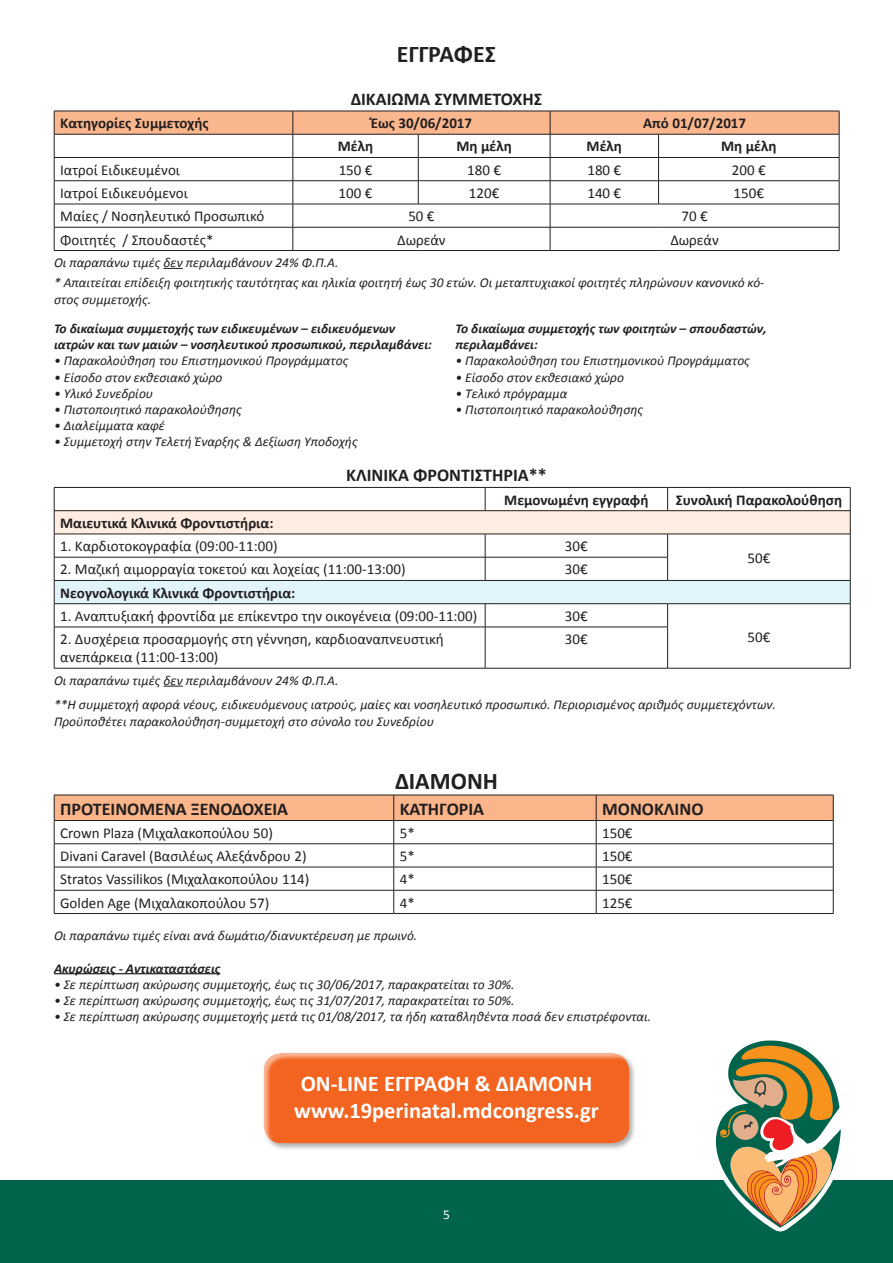
<style>
.page{position:relative;width:893px;height:1263px;background:#fff}
.page>*{position:absolute;margin:0;border:0;box-sizing:border-box;transform-origin:0 0}
.t1{font:700 24px "Calibri";color:#231f20}
.t2{font:700 22.5px/27px "Calibri";color:#fff}
.t3{font:700 18px "Calibri";color:#231f20}
.t4{font:15px "Calibri";color:#231f20}
.t5{font:700 15px "Calibri";color:#231f20}
.t6{font:italic 13.5px/20.4px "Calibri";color:#231f20}
.t7{font:italic 700 13.5px/16.2px "Calibri";color:#231f20}
.t8{font:13.5px "Calibri";color:#fff}
</style>
<div class="page">
<div style="left:0;top:1181px;width:893px;height:82px;background:#00644d"></div>
<svg style="left:701px;top:1040px;width:149px;height:192px"></svg>
<svg style="left:163px;top:268px;width:20px;height:1px"></svg>
<svg style="left:54px;top:111px;width:786px;height:139px"></svg>
<hr style="left:54px;top:250px;width:239px;height:1px;background:#231f20">
<hr style="left:293px;top:250px;width:125px;height:1px;background:#231f20">
<hr style="left:418px;top:250px;width:132px;height:1px;background:#231f20">
<hr style="left:550px;top:250px;width:108px;height:1px;background:#231f20">
<hr style="left:658px;top:250px;width:181px;height:1px;background:#231f20">
<div style="left:262px;top:1051px;width:375px;height:100px;background:#231f20;opacity:.36"></div>
<div style="left:261px;top:1050px;width:369px;height:95px;background:#fff;opacity:.53"></div>
<hr style="left:54px;top:973px;width:166px;height:1px;background:#231f20">
<svg style="left:54px;top:795px;width:780px;height:118px"></svg>
<hr style="left:54px;top:913px;width:340px;height:1px;background:#231f20">
<hr style="left:394px;top:913px;width:202px;height:1px;background:#231f20">
<hr style="left:596px;top:913px;width:237px;height:1px;background:#231f20">
<svg style="left:163px;top:686px;width:20px;height:1px"></svg>
<div style="left:54px;top:511px;width:796px;height:23px;background:#feede0"></div>
<div style="left:54px;top:580px;width:796px;height:24px;background:#e1f4fc"></div>
<hr style="left:54px;top:487px;width:431px;height:1px;background:#231f20">
<hr style="left:485px;top:487px;width:183px;height:1px;background:#231f20">
<svg style="left:485px;top:488px;width:1px;height:22px"></svg>
<hr style="left:668px;top:487px;width:182px;height:1px;background:#231f20">
<svg style="left:667px;top:488px;width:1px;height:22px"></svg>
<hr style="left:54px;top:510px;width:431px;height:1px;background:#231f20">
<hr style="left:485px;top:510px;width:183px;height:1px;background:#231f20">
<hr style="left:668px;top:510px;width:182px;height:1px;background:#231f20">
<hr style="left:54px;top:534px;width:431px;height:1px;background:#231f20">
<hr style="left:485px;top:534px;width:183px;height:1px;background:#231f20">
<hr style="left:668px;top:534px;width:182px;height:1px;background:#231f20">
<hr style="left:54px;top:557px;width:431px;height:1px;background:#231f20">
<hr style="left:485px;top:557px;width:183px;height:1px;background:#231f20">
<svg style="left:485px;top:534px;width:1px;height:46px"></svg>
<svg style="left:667px;top:534px;width:1px;height:46px"></svg>
<hr style="left:54px;top:580px;width:431px;height:1px;background:#231f20">
<hr style="left:485px;top:580px;width:183px;height:1px;background:#231f20">
<hr style="left:668px;top:580px;width:182px;height:1px;background:#231f20">
<hr style="left:54px;top:603px;width:431px;height:1px;background:#231f20">
<svg style="left:54px;top:488px;width:1px;height:139px"></svg>
<hr style="left:485px;top:603px;width:183px;height:1px;background:#231f20">
<svg style="left:485px;top:604px;width:1px;height:23px"></svg>
<hr style="left:668px;top:603px;width:182px;height:1px;background:#231f20">
<svg style="left:667px;top:604px;width:1px;height:23px"></svg>
<svg style="left:850px;top:488px;width:1px;height:139px"></svg>
<hr style="left:54px;top:627px;width:431px;height:1px;background:#231f20">
<hr style="left:54px;top:627px;width:1px;height:41px;background:#231f20">
<hr style="left:485px;top:627px;width:183px;height:1px;background:#231f20">
<hr style="left:485px;top:627px;width:1px;height:41px;background:#231f20">
<hr style="left:667px;top:627px;width:1px;height:41px;background:#231f20">
<hr style="left:850px;top:627px;width:1px;height:41px;background:#231f20">
<hr style="left:54px;top:668px;width:431px;height:1px;background:#231f20">
<hr style="left:485px;top:668px;width:183px;height:1px;background:#231f20">
<hr style="left:668px;top:668px;width:182px;height:1px;background:#231f20">
<h1 class="t1" style="left:397px;top:38px;width:101px">ΕΓΓΡΑΦΕΣ</h1>
<h3 class="t3" style="left:351px;top:87px;width:193px">ΔΙΚΑΙΩΜΑ ΣΥΜΜΕΤΟΧΗΣ</h3>
<p class="t5" style="left:60px;top:114px;width:150px">Κατηγορίες Συμμετοχής</p>
<p class="t5" style="left:371px;top:114px;width:103px">Έως 30/06/2017</p>
<p class="t5" style="left:643px;top:114px;width:104px">Από 01/07/2017</p>
<p class="t5" style="left:338px;top:137px;width:37px">Μέλη</p>
<p class="t5" style="left:456px;top:137px;width:57px">Μη μέλη</p>
<p class="t5" style="left:587px;top:137px;width:37px">Μέλη</p>
<p class="t5" style="left:721px;top:137px;width:57px">Μη μέλη</p>
<p class="t4" style="left:60px;top:160px;width:121px">Ιατροί Ειδικευμένοι</p>
<p class="t4" style="left:339px;top:160px;width:35px">150 €</p>
<p class="t4" style="left:467px;top:160px;width:35px">180 €</p>
<p class="t4" style="left:587px;top:160px;width:35px">180 €</p>
<p class="t4" style="left:732px;top:160px;width:35px">200 €</p>
<p class="t4" style="left:60px;top:184px;width:129px">Ιατροί Ειδικευόμενοι</p>
<p class="t4" style="left:339px;top:184px;width:35px">100 €</p>
<p class="t4" style="left:469px;top:184px;width:32px">120€</p>
<p class="t4" style="left:587px;top:184px;width:35px">140 €</p>
<p class="t4" style="left:734px;top:184px;width:32px">150€</p>
<p class="t4" style="left:60px;top:207px;width:206px">Μαίες / Νοσηλευτικό Προσωπικό</p>
<p class="t4" style="left:408px;top:207px;width:28px">50 €</p>
<p class="t4" style="left:681px;top:207px;width:28px">70 €</p>
<p class="t4" style="left:60px;top:230px;width:155px">Φοιτητές / Σπουδαστές*</p>
<p class="t4" style="left:397px;top:230px;width:50px">Δωρεάν</p>
<p class="t4" style="left:670px;top:230px;width:50px">Δωρεάν</p>
<p class="t6" style="left:54px;top:252px;width:712px">Οι παραπάνω τιμές δεν περιλαμβάνουν 24% Φ.Π.Α.<br>* Απαιτείται επίδειξη φοιτητικής ταυτότητας και ηλικία φοιτητή έως 30 ετών. Οι μεταπτυχιακοί φοιτητές πληρώνουν κανονικό κό-</p>
<p class="t6" style="left:54px;top:288px;width:99px">στος συμμετοχής.</p>
<p class="t7" style="left:54px;top:320px;width:379px">Το δικαίωμα συμμετοχής των ειδικευμένων – ειδικευόμενων ιατρών και των μαιών – νοσηλευτικού προσωπικού, περιλαμβάνει:</p>
<p class="t6" style="left:54px;top:350px;width:296px">• Παρακολούθηση του Επιστημονικού Προγράμματος</p>
<p class="t6" style="left:54px;top:366px;width:170px">• Είσοδο στον εκθεσιακό χώρο</p>
<p class="t6" style="left:54px;top:383px;width:101px">• Υλικό Συνεδρίου</p>
<p class="t6" style="left:54px;top:399px;width:189px">• Πιστοποιητικό παρακολούθησης</p>
<p class="t6" style="left:54px;top:415px;width:113px">• Διαλείμματα καφέ</p>
<p class="t6" style="left:54px;top:431px;width:305px">• Συμμετοχή στην Τελετή Έναρξης &amp; Δεξίωση Υποδοχής</p>
<p class="t7" style="left:455px;top:320px;width:313px">Το δικαίωμα συμμετοχής των φοιτητών – σπουδαστών, περιλαμβάνει:</p>
<p class="t6" style="left:455px;top:350px;width:296px">• Παρακολούθηση του Επιστημονικού Προγράμματος</p>
<p class="t6" style="left:455px;top:366px;width:170px">• Είσοδο στον εκθεσιακό χώρο</p>
<p class="t6" style="left:455px;top:383px;width:113px">• Τελικό πρόγραμμα</p>
<p class="t6" style="left:455px;top:399px;width:189px">• Πιστοποιητικό παρακολούθησης</p>
<h3 class="t3" style="left:346px;top:464px;width:202px">ΚΛΙΝΙΚΑ ΦΡΟΝΤΙΣΤΗΡΙΑ**</h3>
<p class="t5" style="left:504px;top:490px;width:146px">Μεμονωμένη εγγραφή</p>
<p class="t5" style="left:676px;top:490px;width:168px">Συνολική Παρακολούθηση</p>
<p class="t5" style="left:60px;top:513px;width:215px">Μαιευτικά Κλινικά Φροντιστήρια:</p>
<p class="t4" style="left:60px;top:537px;width:219px">1. Καρδιοτοκογραφία (09:00-11:00)</p>
<p class="t4" style="left:565px;top:537px;width:24px">30€</p>
<p class="t4" style="left:747px;top:548px;width:24px">50€</p>
<p class="t4" style="left:60px;top:560px;width:347px">2. Μαζική αιμορραγία τοκετού και λοχείας (11:00-13:00)</p>
<p class="t4" style="left:565px;top:560px;width:24px">30€</p>
<p class="t5" style="left:60px;top:583px;width:237px">Νεογνολογικά Κλινικά Φροντιστήρια:</p>
<p class="t4" style="left:60px;top:606px;width:419px">1. Αναπτυξιακή φροντίδα με επίκεντρο την οικογένεια (09:00-11:00)</p>
<p class="t4" style="left:565px;top:606px;width:24px">30€</p>
<p class="t4" style="left:60px;top:630px;width:385px">2. Δυσχέρεια προσαρμογής στη γέννηση, καρδιοαναπνευστική</p>
<p class="t4" style="left:747px;top:627px;width:24px">50€</p>
<p class="t4" style="left:60px;top:648px;width:160px">ανεπάρκεια (11:00-13:00)</p>
<p class="t4" style="left:565px;top:630px;width:24px">30€</p>
<p class="t6" style="left:54px;top:667px;width:723px;line-height:24.8px">Οι παραπάνω τιμές δεν περιλαμβάνουν 24% Φ.Π.Α.<br>**Η συμμετοχή αφορά νέους, ειδικευόμενους ιατρούς, μαίες και νοσηλευτικό προσωπικό. Περιορισμένος αριθμός συμμετεχόντων.</p>
<p class="t6" style="left:54px;top:710px;width:382px">Προϋποθέτει παρακολούθηση-συμμετοχή στο σύνολο του Συνεδρίου</p>
<h1 class="t1" style="left:395px;top:765px;width:104px">ΔΙΑΜΟΝΗ</h1>
<h3 class="t3" style="left:60px;top:797px;width:229px">ΠΡΟΤΕΙΝΟΜΕΝΑ ΞΕΝΟΔΟΧΕΙΑ</h3>
<h3 class="t3" style="left:400px;top:797px;width:86px">ΚΑΤΗΓΟΡΙΑ</h3>
<h3 class="t3" style="left:602px;top:797px;width:103px">ΜΟΝΟΚΛΙΝΟ</h3>
<p class="t4" style="left:60px;top:823px;width:214px">Crown Plaza (Μιχαλακοπούλου 50)</p>
<p class="t4" style="left:400px;top:823px;width:17px">5*</p>
<p class="t4" style="left:602px;top:823px;width:32px">150€</p>
<p class="t4" style="left:60px;top:846px;width:248px">Divani Caravel (Βασιλέως Αλεξάνδρου 2)</p>
<p class="t4" style="left:400px;top:846px;width:17px">5*</p>
<p class="t4" style="left:602px;top:846px;width:32px">150€</p>
<p class="t4" style="left:60px;top:870px;width:251px">Stratos Vassilikos (Μιχαλακοπούλου 114)</p>
<p class="t4" style="left:400px;top:870px;width:17px">4*</p>
<p class="t4" style="left:602px;top:870px;width:32px">150€</p>
<p class="t4" style="left:60px;top:893px;width:211px">Golden Age (Μιχαλακοπούλου 57)</p>
<p class="t4" style="left:400px;top:893px;width:17px">4*</p>
<p class="t4" style="left:602px;top:893px;width:32px">125€</p>
<p class="t6" style="left:54px;top:925px;width:365px">Οι παραπάνω τιμές είναι ανά δωμάτιο/διανυκτέρευση με πρωινό.</p>
<p class="t7" style="left:54px;top:960px;width:168px">Ακυρώσεις - Αντικαταστάσεις</p>
<p class="t6" style="left:54px;top:973px;width:462px">• Σε περίπτωση ακύρωσης συμμετοχής, έως τις 30/06/2017, παρακρατείται το 30%.</p>
<p class="t6" style="left:54px;top:990px;width:462px">• Σε περίπτωση ακύρωσης συμμετοχής, έως τις 31/07/2017, παρακρατείται το 50%.</p>
<p class="t6" style="left:54px;top:1006px;width:599px">• Σε περίπτωση ακύρωσης συμμετοχής μετά τις 01/08/2017, τα ήδη καταβληθέντα ποσά δεν επιστρέφονται.</p>
<h2 class="t2" style="left:294px;top:1070px;width:306px">ON-LINE ΕΓΓΡΑΦΗ &amp; ΔΙΑΜΟΝΗ www.19perinatal.mdcongress.gr</h2>
<p class="t8" style="left:443px;top:1206px;width:8px">5</p>
</div>
